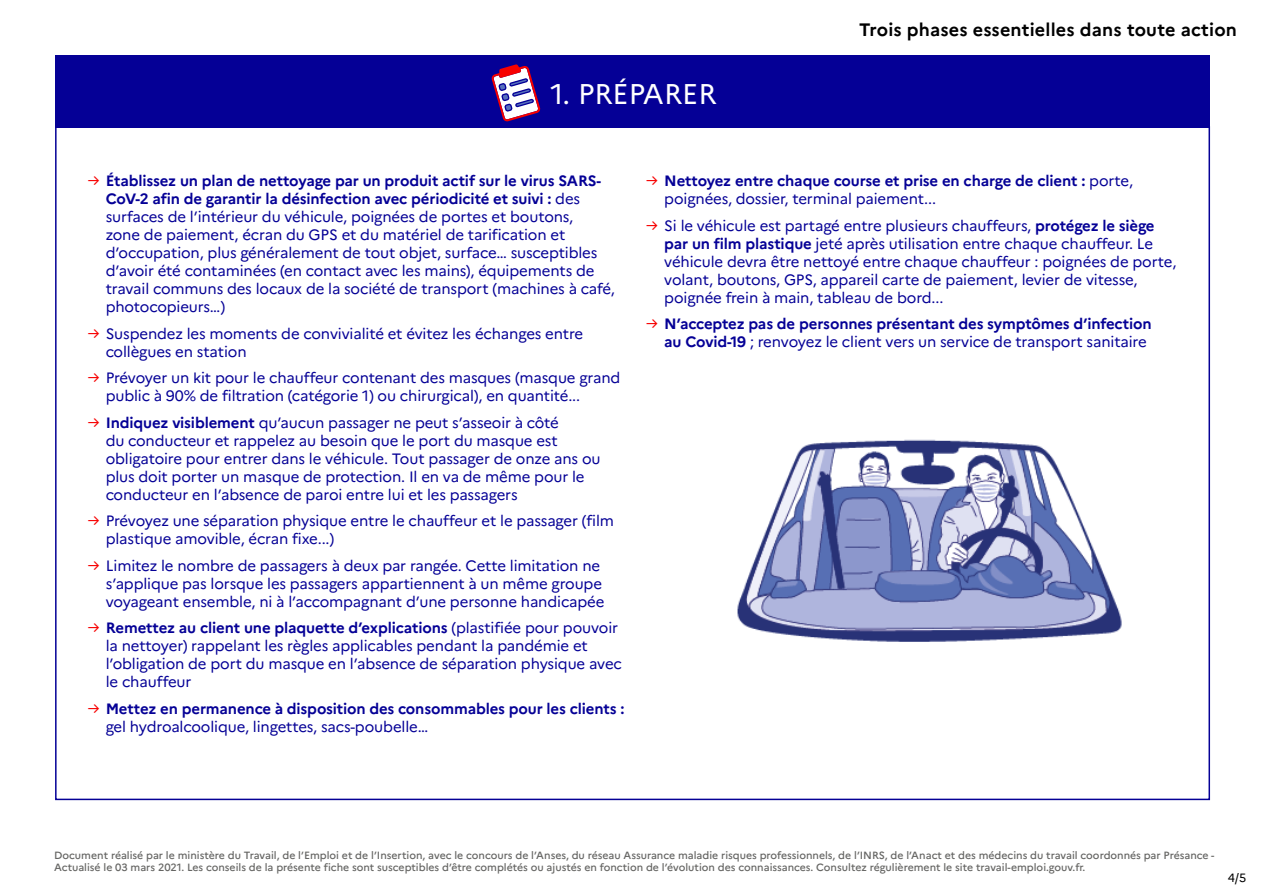
<style>
.page{position:relative;width:1263px;height:893px;background:#fff}
.page>*{position:absolute;margin:0;border:0;box-sizing:border-box;transform-origin:0 0}
.t1{font:28.5px "Marianne";color:#fff}
.t2{font:700 18px "Marianne";letter-spacing:.01em;color:#000}
.t3{font:15px/18px "Marianne";letter-spacing:-.01em;color:#050096}
.t4{font:700 15px/18px "Marianne";letter-spacing:-.01em;color:#050096}
.t5{font:12px "Marianne";color:#000}
.t6{font:500 10.5px/12.6px "Marianne";color:#656563}
.s1{color:#f70000}
.s2{font-weight:700}
.s3{font-weight:400;color:#f70000}
.s4{font-weight:400}
</style>
<div class="page">
<div style="left:55px;top:55px;width:1155px;height:72px;background:#050096"></div>
<svg style="left:491px;top:64px;width:50px;height:58px"></svg>
<img style="left:737px;top:439px;width:385px;height:203px">
<h1 class="t1" style="left:551px;top:76px;width:167px">1. PRÉPARER</h1>
<p class="t2" style="left:859px;top:18px;width:379px">Trois phases essentielles dans toute action</p>
<p class="t3" style="left:106px;top:172px;width:511px;text-indent:-18px"><span class="s1">→</span> <span class="s2">Établissez un plan de nettoyage par un produit actif sur le virus SARS-CoV-2 afin de garantir la désinfection avec périodicité et suivi :</span> des surfaces de l’intérieur du véhicule, poignées de portes et boutons,<br>zone de paiement, écran du GPS et du matériel de tarification et d’occupation, plus généralement de tout objet, surface… susceptibles d’avoir été contaminées (en contact avec les mains), équipements de travail communs des locaux de la société de transport (machines à café, photocopieurs…)</p>
<p class="t3" style="left:106px;top:324px;width:479px;text-indent:-18px"><span class="s1">→</span> Suspendez les moments de convivialité et évitez les échanges entre collègues en station</p>
<p class="t3" style="left:106px;top:369px;width:516px;text-indent:-18px"><span class="s1">→</span> Prévoyer un kit pour le chauffeur contenant des masques (masque grand public à 90% de filtration (catégorie 1) ou chirurgical), en quantité...</p>
<p class="t3" style="left:106px;top:413px;width:496px;text-indent:-18px"><span class="s1">→</span> <span class="s2">Indiquez visiblement</span> qu’aucun passager ne peut s’asseoir à côté<br>du conducteur et rappelez au besoin que le port du masque est obligatoire pour entrer dans le véhicule. Tout passager de onze ans ou plus doit porter un masque de protection. Il en va de même pour le conducteur en l’absence de paroi entre lui et les passagers</p>
<p class="t3" style="left:106px;top:512px;width:510px;text-indent:-18px"><span class="s1">→</span> Prévoyez une séparation physique entre le chauffeur et le passager (film plastique amovible, écran fixe...)</p>
<p class="t3" style="left:106px;top:556px;width:500px;text-indent:-18px"><span class="s1">→</span> Limitez le nombre de passagers à deux par rangée. Cette limitation ne s’applique pas lorsque les passagers appartiennent à un même groupe voyageant ensemble, ni à l’accompagnant d’une personne handicapée</p>
<p class="t3" style="left:106px;top:619px;width:518px;text-indent:-18px"><span class="s1">→</span> <span class="s2">Remettez au client une plaquette d’explications</span> (plastifiée pour pouvoir la nettoyer) rappelant les règles applicables pendant la pandémie et l’obligation de port du masque en l’absence de séparation physique avec le chauffeur</p>
<p class="t4" style="left:106px;top:699px;width:520px;text-indent:-18px"><span class="s3">→</span> Mettez en permanence à disposition des consommables pour les clients : <span class="s4">gel hydroalcoolique, lingettes, sacs-poubelle…</span></p>
<p class="t4" style="left:664px;top:172px;width:470px;text-indent:-18px"><span class="s3">→</span> Nettoyez entre chaque course et prise en charge de client : <span class="s4">porte, poignées, dossier, terminal paiement...</span></p>
<p class="t3" style="left:664px;top:216px;width:514px;text-indent:-18px"><span class="s1">→</span> Si le véhicule est partagé entre plusieurs chauffeurs, <span class="s2">protégez le siège par un film plastique</span> jeté après utilisation entre chaque chauffeur. Le véhicule devra être nettoyé entre chaque chauffeur : poignées de porte, volant, boutons, GPS, appareil carte de paiement, levier de vitesse, poignée frein à main, tableau de bord...</p>
<p class="t4" style="left:664px;top:315px;width:489px;text-indent:-18px"><span class="s3">→</span> N’acceptez pas de personnes présentant des symptômes d’infection au Covid-19 <span class="s4">; renvoyez le client vers un service de transport sanitaire</span></p>
<p class="t6" style="left:54px;top:848px;width:1162px">Document réalisé par le ministère du Travail, de l’Emploi et de l’Insertion, avec le concours de l’Anses, du réseau Assurance maladie risques professionnels, de l’INRS, de l’Anact et des médecins du travail coordonnés par Présance -<br>Actualisé le 03 mars 2021. Les conseils de la présente fiche sont susceptibles d’être complétés ou ajustés en fonction de l’évolution des connaissances. Consultez régulièrement le site travail-emploi.gouv.fr.</p>
<p class="t5" style="left:1228px;top:870px;width:20px">4/5</p>
</div>
